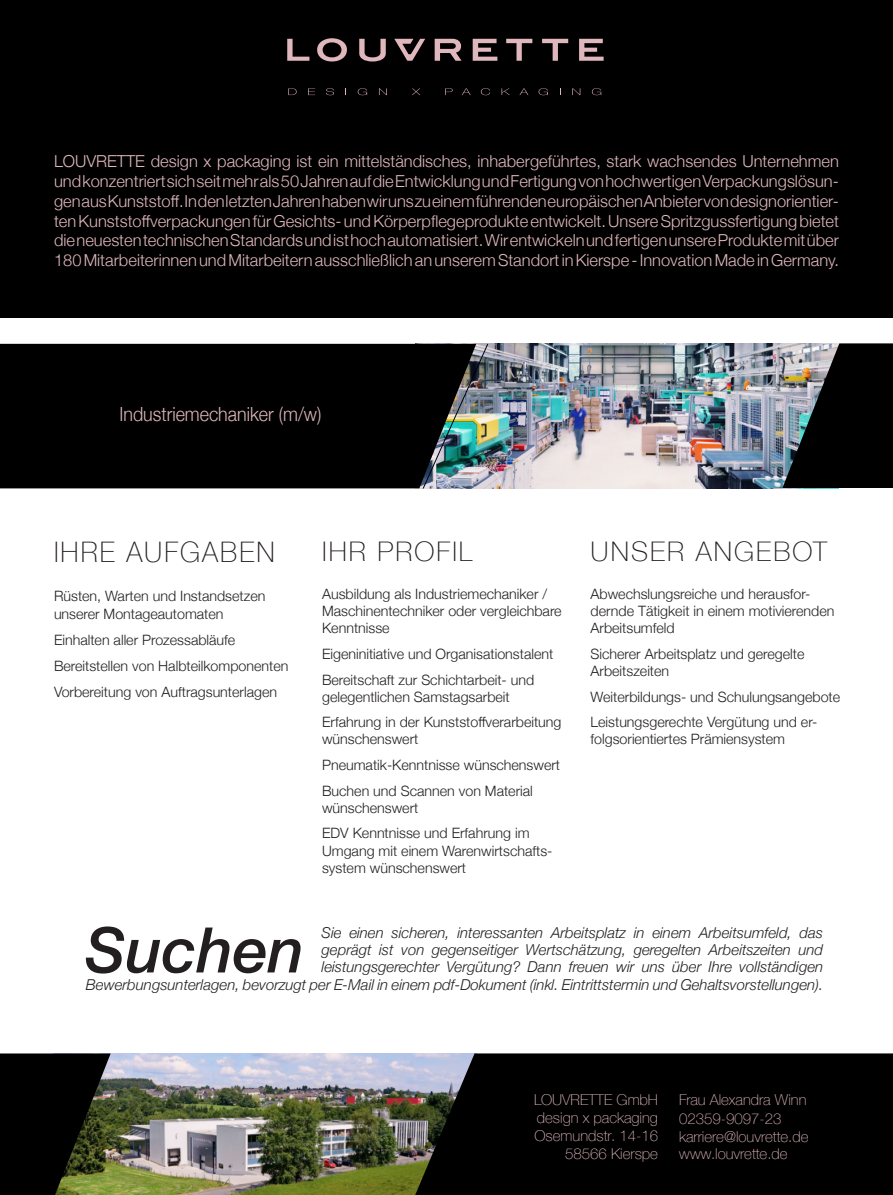
<style>
.page{position:relative;width:893px;height:1195px;background:#fff}
.page>*{position:absolute;margin:0;border:0;box-sizing:border-box;transform-origin:0 0}
.t1{font:italic 500 62.85px "Helvetica Neue";color:#231f20}
.t2{font:100 28.2px "Helvetica Neue";letter-spacing:.075em;color:#231f20;scale:.96 1}
.t3{font:100 27px "Helvetica Neue";letter-spacing:.075em;color:#231f20}
.t4{font:300 19.5px "Helvetica Neue";color:#dfb7bc;scale:.92 1}
.t5{font:300 16.5px/19.8px "Helvetica Neue";color:#dfb7bc;text-align:justify}
.t6{font:italic 300 15px/17.1px "Helvetica Neue";color:#231f20;text-align:right}
.t7{font:100 15px/18px "Helvetica Neue";color:#dfb7bc;text-align:right}
.t8{font:300 14.25px/17.1px "Helvetica Neue";color:#231f20}
</style>
<div class="page">
<img style="left:111px;top:1053px;width:304px;height:142px">
<svg style="left:0;top:1053px;width:111px;height:142px;background:#15180c"></svg>
<div style="left:415px;top:1053px;width:478px;height:142px;background:#000"></div>
<img style="left:489px;top:344px;width:293px;height:144px">
<img style="left:422px;top:343px;width:67px;height:146px">
<div style="left:0;top:344px;width:476px;height:144px;background:#000"></div>
<svg style="left:782px;top:343px;width:111px;height:145px;background:#2b2d2e"></svg>
<div style="left:0;top:0;width:893px;height:317px;background:#000"></div>
<svg style="left:287px;top:39px;width:22px;height:22px"></svg>
<svg style="left:317px;top:38px;width:30px;height:24px"></svg>
<svg style="left:359px;top:39px;width:27px;height:23px"></svg>
<svg style="left:435px;top:39px;width:26px;height:22px"></svg>
<svg style="left:473px;top:39px;width:24px;height:22px"></svg>
<svg style="left:506px;top:39px;width:26px;height:22px"></svg>
<svg style="left:542px;top:39px;width:26px;height:22px"></svg>
<svg style="left:579px;top:39px;width:25px;height:22px"></svg>
<svg style="left:394px;top:39px;width:31px;height:22px"></svg>
<svg style="left:288px;top:88px;width:9px;height:7px"></svg>
<svg style="left:308px;top:88px;width:7px;height:7px"></svg>
<svg style="left:326px;top:88px;width:8px;height:7px"></svg>
<svg style="left:358px;top:88px;width:9px;height:7px"></svg>
<svg style="left:379px;top:88px;width:8px;height:7px"></svg>
<svg style="left:412px;top:88px;width:8px;height:7px"></svg>
<svg style="left:445px;top:88px;width:8px;height:7px"></svg>
<svg style="left:462px;top:88px;width:9px;height:7px"></svg>
<svg style="left:481px;top:88px;width:9px;height:7px"></svg>
<svg style="left:502px;top:88px;width:8px;height:7px"></svg>
<svg style="left:519px;top:88px;width:9px;height:7px"></svg>
<svg style="left:539px;top:88px;width:9px;height:7px"></svg>
<svg style="left:572px;top:88px;width:8px;height:7px"></svg>
<svg style="left:592px;top:88px;width:9px;height:7px"></svg>
<p class="t5" style="left:54px;top:150px;width:786px">LOUVRETTE design x packaging ist ein mittelständisches, inhabergeführtes, stark wachsendes Unternehmen und konzentriert sich seit mehr als 50 Jahren auf die Entwicklung und Fertigung von hochwertigen Verpackungslösun&shy;gen aus Kunststoff. In den letzten Jahren haben wir uns zu einem führenden europäischen Anbieter von designorientier&shy;ten Kunststoffverpackungen für Gesichts- und Körperpflegeprodukte entwickelt. Unsere Spritzgussfertigung bietet die neuesten technischen Standards und ist hoch automatisiert. Wir entwickeln und fertigen unsere Produkte mit über 180 Mitarbeiterinnen und Mitarbeitern ausschließlich an unserem Standort in Kierspe - Innovation Made in Germany.</p>
<h3 class="t4" style="left:119px;top:398px;width:221px">Industriemechaniker (m/w)</h3>
<h2 class="t2" style="left:54px;top:531px;width:231px">IHRE AUFGABEN</h2>
<p class="t8" style="left:54px;top:587px;width:213px">Rüsten, Warten und Instandsetzen unserer Montageautomaten</p>
<p class="t8" style="left:54px;top:625px;width:236px;line-height:26px">Einhalten aller Prozessabläufe<br>Bereitstellen von Halbteilkomponenten<br>Vorbereitung von Auftragsunterlagen</p>
<h3 class="t3" style="left:322px;top:531px;width:152px">IHR PROFIL</h3>
<p class="t8" style="left:322px;top:584px;width:241px">Ausbildung als Industriemechaniker /<br>Maschinentechniker oder vergleichbare<br>Kenntnisse</p>
<p class="t8" style="left:322px;top:640px;width:233px;line-height:25.7px">Eigeninitiative und Organisationstalent<br>Bereitschaft zur Schichtarbeit- und</p>
<p class="t8" style="left:322px;top:683px;width:241px;line-height:25.7px">gelegentlichen Samstagsarbeit<br>Erfahrung in der Kunststoffverarbeitung</p>
<p class="t8" style="left:322px;top:725px;width:240px;line-height:25.7px">wünschenswert<br>Pneumatik-Kenntnisse wünschenswert<br>Buchen und Scannen von Material</p>
<p class="t8" style="left:322px;top:794px;width:209px;line-height:25.7px">wünschenswert<br>EDV Kenntnisse und Erfahrung im</p>
<p class="t8" style="left:322px;top:841px;width:232px">Umgang mit einem Warenwirtschafts&shy;system wünschenswert</p>
<h3 class="t3" style="left:591px;top:531px;width:238px">UNSER ANGEBOT</h3>
<p class="t8" style="left:591px;top:584px;width:245px">Abwechslungsreiche und herausfor&shy;dernde Tätigkeit in einem motivierenden<br>Arbeitsumfeld</p>
<p class="t8" style="left:591px;top:644px;width:215px">Sicherer Arbeitsplatz und geregelte<br>Arbeitszeiten</p>
<p class="t8" style="left:591px;top:683px;width:251px;line-height:25.7px">Weiterbildungs- und Schulungsangebote<br>Leistungsgerechte Vergütung und er-</p>
<p class="t8" style="left:591px;top:730px;width:196px">folgsorientiertes Prämiensystem</p>
<h1 class="t1" style="left:85px;top:896px;width:221px">Suchen</h1>
<p class="t6" style="left:86px;top:923px;width:739px">Sie einen sicheren, interessanten Arbeitsplatz in einem Arbeitsumfeld, das<br>geprägt ist von gegenseitiger Wertschätzung, geregelten Arbeitszeiten und<br>leistungsgerechter Vergütung? Dann freuen wir uns über Ihre vollständigen<br>Bewerbungsunterlagen, bevorzugt per E-Mail in einem pdf-Dokument (inkl. Eintrittstermin und Gehaltsvorstellungen).</p>
<p class="t7" style="left:534px;top:1090px;width:125px">LOUVRETTE GmbH design x packaging<br>Osemundstr. 14-16<br>58566 Kierspe</p>
<p class="t7" style="left:679px;top:1090px;width:131px;text-align:left">Frau Alexandra Winn<br>02359-9097-23 karriere@louvrette.de www.louvrette.de</p>
</div>
